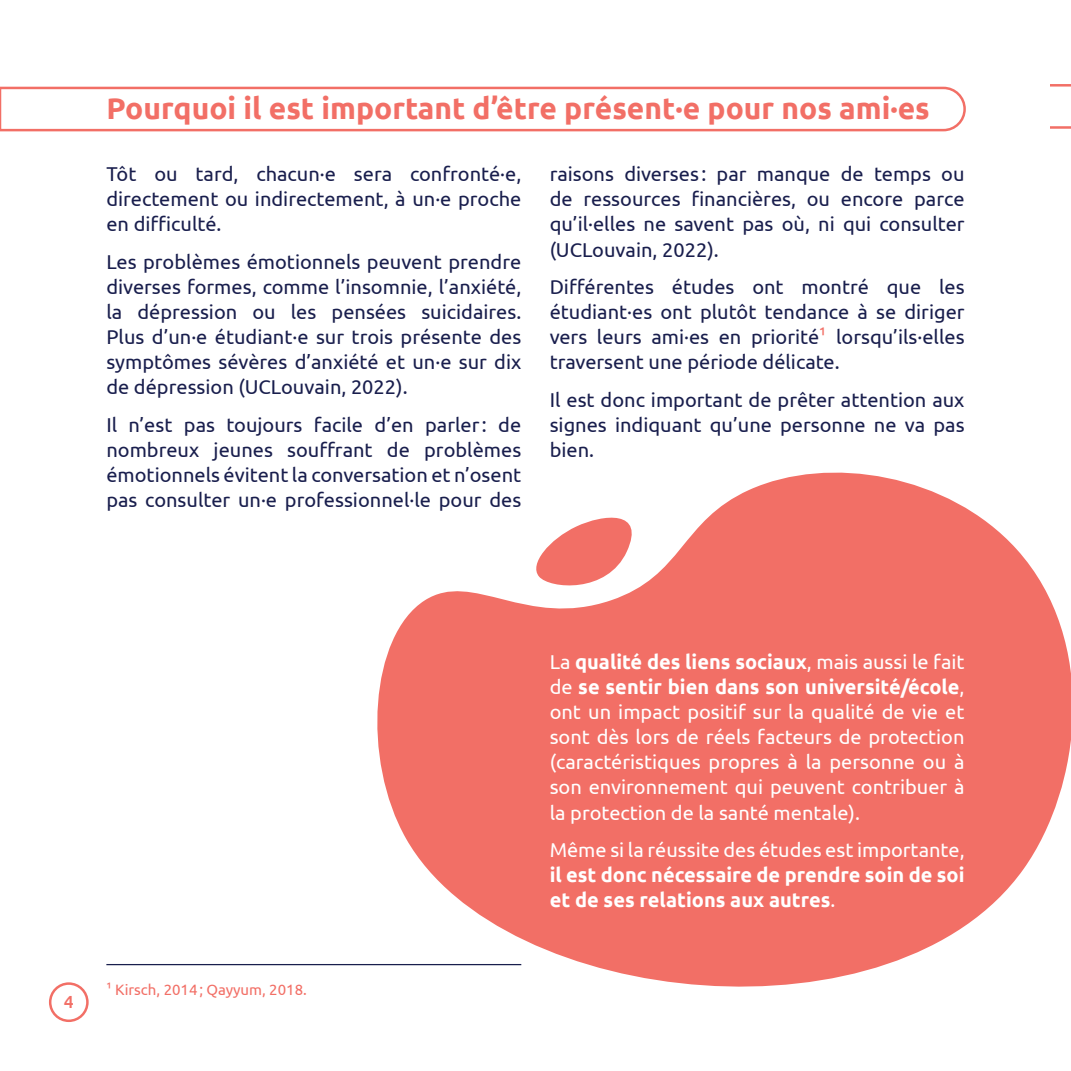
<style>
.page{position:relative;width:1071px;height:1071px;background:#fff}
.page>*{position:absolute;margin:0;border:0;box-sizing:border-box;transform-origin:0 0}
.t1{font:700 30px "Ubuntu";color:#f26f66}
.t2{font:20px/25px "Ubuntu";color:#191e4d;text-align:justify}
.t3{font:20px/25px "Ubuntu";color:#fff;text-align:justify}
.t4{font:700 20px/25px "Ubuntu";color:#fff}
.t5{font:500 17.5px "Ubuntu";color:#f26f66}
.t6{font:15px "Ubuntu";color:#f26f66}
.s1{color:#f26f66}
.s2{font-weight:700}
.s3{font-weight:400}
</style>
<div class="page">
<div style="left:49px;top:981px;width:40px;height:40px;border:2px solid #f26f66;border-radius:50%"></div>
<svg style="left:1050px;top:84px;width:20px;height:45px"></svg>
<svg style="left:0;top:86px;width:966px;height:46px"></svg>
<hr style="left:106px;top:963px;width:415px;height:1px;background:#191e4d">
<svg style="left:361px;top:472px;width:709px;height:515px;fill:#f26f66"></svg>
<svg style="left:528px;top:509px;width:118px;height:85px"></svg>
<h1 class="t1" style="left:106px;top:90px;width:824px">Pourquoi il est important d’être présent·e pour nos ami·es</h1>
<p class="t2" style="left:106px;top:161px;width:416px">Tôt ou tard, chacun·e sera confronté·e, directement ou indirectement, à un·e proche en difficulté.</p>
<p class="t2" style="left:106px;top:249px;width:416px">Les problèmes émotionnels peuvent prendre diverses formes, comme l’insomnie, l’anxiété, la dépression ou les pensées suicidaires.<br>Plus d’un·e étudiant·e sur trois présente des symptômes sévères d’anxiété et un·e sur dix de dépression (UCLouvain, 2022).</p>
<p class="t2" style="left:106px;top:411px;width:416px">Il n’est pas toujours facile d’en parler: de nombreux jeunes souffrant de problèmes émotionnels évitent la conversation et n’osent pas consulter un·e professionnel·le pour des</p>
<p class="t2" style="left:549px;top:161px;width:416px">raisons diverses : par manque de temps ou de ressources financières, ou encore parce qu’il·elles ne savent pas où, ni qui consulter (UCLouvain, 2022).</p>
<p class="t2" style="left:549px;top:274px;width:416px">Différentes études ont montré que les étudiant·es ont plutôt tendance à se diriger vers leurs ami·es en priorité<span class="s1">1</span> lorsqu’ils·elles traversent une période délicate.</p>
<p class="t2" style="left:549px;top:386px;width:416px">Il est donc important de prêter attention aux signes indiquant qu’une personne ne va pas bien.</p>
<p class="t5" style="left:64px;top:990px;width:11px">4</p>
<p class="t6" style="left:106px;top:979px;width:202px">1 Kirsch, 2014; Qayyum, 2018.</p>
<p class="t3" style="left:549px;top:649px;width:416px">La <span class="s2">qualité des liens sociaux</span>, mais aussi le fait de <span class="s2">se sentir bien dans son université/école</span>, ont un impact positif sur la qualité de vie et sont dès lors de réels facteurs de protection (caractéristiques propres à la personne ou à son environnement qui peuvent contribuer à la protection de la santé mentale).</p>
<p class="t3" style="left:549px;top:836px;width:416px">Même si la réussite des études est importante,</p>
<p class="t4" style="left:549px;top:861px;width:416px">il est donc nécessaire de prendre soin de soi et de ses relations aux autres<span class="s3">.</span></p>
</div>
